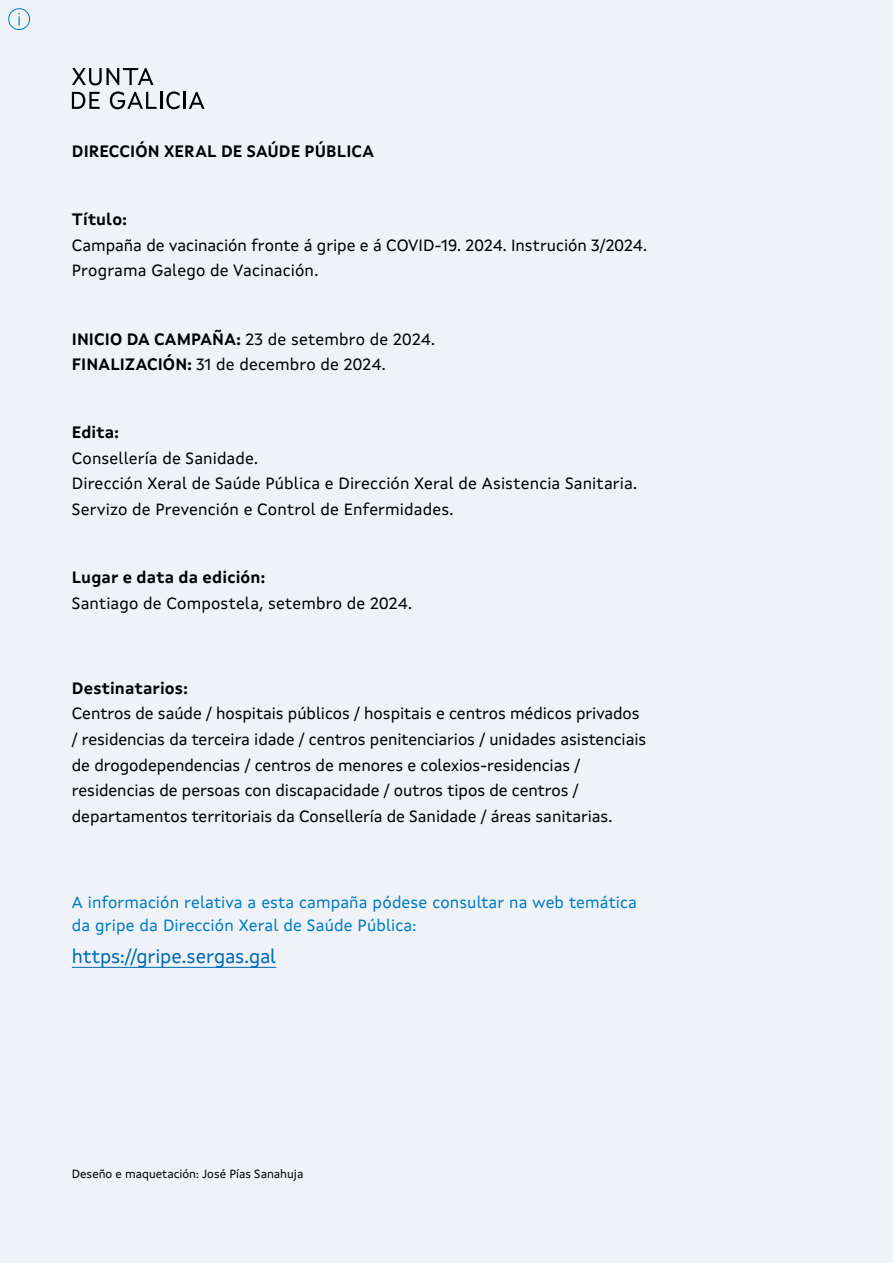
<style>
.page{position:relative;width:893px;height:1263px;background:#edf2f6}
.page>*{position:absolute;margin:0;border:0;box-sizing:border-box;transform-origin:0 0}
.t1{font:19.5px "Xunta Sans";letter-spacing:-.005em;color:#0069b4}
.t2{font:16.5px/25.5px "Xunta Sans";letter-spacing:-.005em;color:#000}
.t3{font:16.5px/22.5px "Xunta Sans";letter-spacing:.005em;color:#007bc4}
.t4{font:700 16.5px "Xunta Sans";letter-spacing:.01em;color:#000}
.t5{font:12px "Xunta Sans";color:#000}
.s1{font-weight:700}
</style>
<div class="page">
<svg style="left:72px;top:92px;width:28px;height:17px"></svg>
<svg style="left:110px;top:91px;width:70px;height:18px"></svg>
<hr style="left:183px;top:92px;width:3px;height:17px;background:#000">
<svg style="left:189px;top:92px;width:16px;height:17px"></svg>
<svg style="left:72px;top:68px;width:81px;height:17px"></svg>
<hr style="left:72px;top:967px;width:204px;height:1px;background:#0069b4">
<div style="left:9px;top:9px;width:21px;height:21px;border:1px solid #007bc4;border-radius:50%"></div>
<svg style="left:19px;top:13px;width:1px;height:13px"></svg>
<p class="t4" style="left:72px;top:141px;width:304px">DIRECCIÓN XERAL DE SAÚDE PÚBLICA</p>
<p class="t4" style="left:72px;top:210px;width:56px">Título:</p>
<p class="t2" style="left:72px;top:232px;width:577px">Campaña de vacinación fronte á gripe e á COVID-19. 2024. Instrución 3/2024.</p>
<p class="t2" style="left:72px;top:258px;width:248px">Programa Galego de Vacinación.</p>
<p class="t2" style="left:72px;top:326px;width:365px"><span class="s1">INICIO DA CAMPAÑA:</span> 23 de setembro de 2024.</p>
<p class="t2" style="left:72px;top:351px;width:315px"><span class="s1">FINALIZACIÓN:</span> 31 de decembro de 2024.</p>
<p class="t4" style="left:72px;top:423px;width:49px">Edita:</p>
<p class="t2" style="left:72px;top:445px;width:188px">Consellería de Sanidade.</p>
<p class="t2" style="left:72px;top:471px;width:567px">Dirección Xeral de Saúde Pública e Dirección Xeral de Asistencia Sanitaria.</p>
<p class="t2" style="left:72px;top:496px;width:383px">Servizo de Prevención e Control de Enfermidades.</p>
<p class="t4" style="left:72px;top:567px;width:195px">Lugar e data da edición:</p>
<p class="t2" style="left:72px;top:590px;width:342px">Santiago de Compostela, setembro de 2024.</p>
<p class="t4" style="left:72px;top:678px;width:117px">Destinatarios:</p>
<p class="t2" style="left:72px;top:701px;width:576px">Centros de saúde / hospitais públicos / hospitais e centros médicos privados / residencias da terceira idade / centros penitenciarios / unidades asistenciais de drogodependencias / centros de menores e colexios-residencias / residencias de persoas con discapacidade / outros tipos de centros / departamentos territoriais da Consellería de Sanidade / áreas sanitarias.</p>
<p class="t3" style="left:72px;top:891px;width:566px">A información relativa a esta campaña pódese consultar na web temática da gripe da Dirección Xeral de Saúde Pública:</p>
<p class="t1" style="left:72px;top:944px;width:206px">https://gripe.sergas.gal</p>
<p class="t5" style="left:72px;top:1166px;width:233px">Deseño e maquetación: José Pías Sanahuja</p>
</div>
